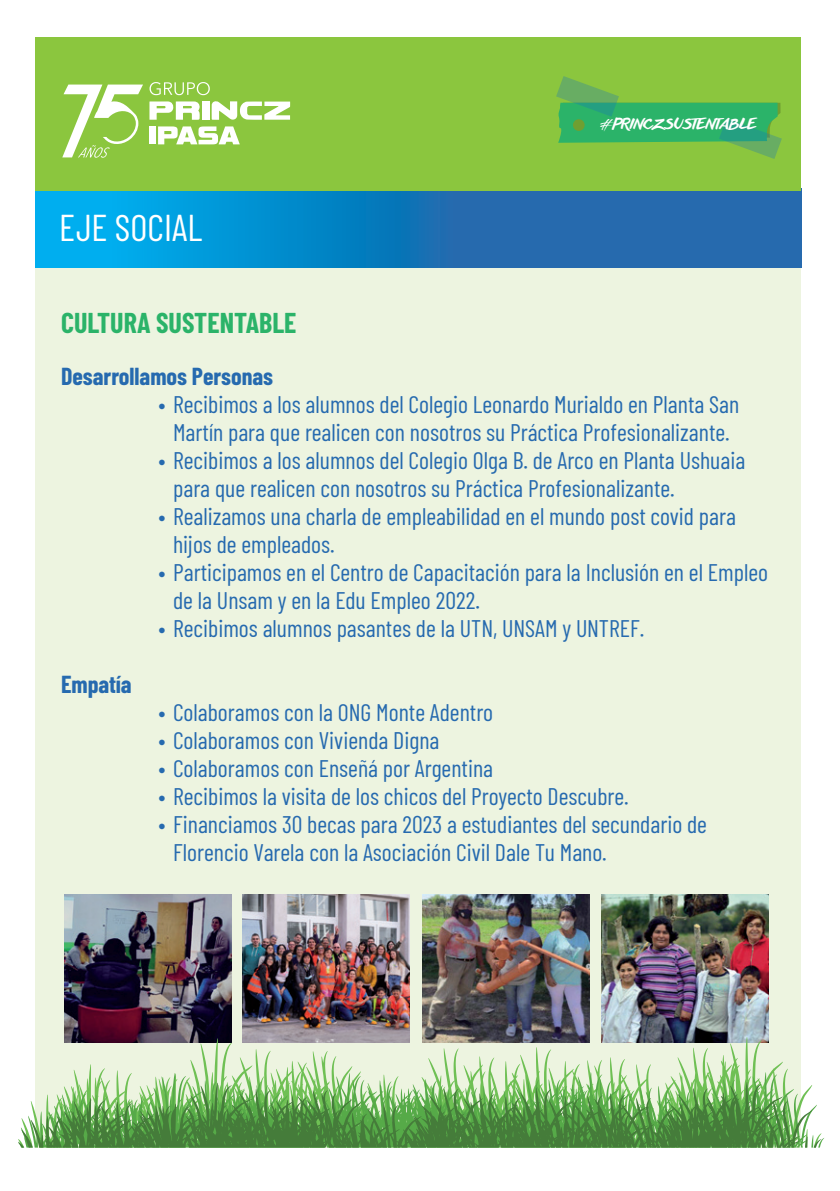
<style>
.page{position:relative;width:840px;height:1191px;background:#fff}
.page>*{position:absolute;margin:0;border:0;box-sizing:border-box;transform-origin:0 0}
.t1{font:37.2px "Barlow Condensed";color:#fff}
.t2{font:700 28px "Barlow Condensed";color:#2bb369}
.t3{font:24px/28px "Barlow Condensed";color:#266aaf}
.t4{font:700 24px "Barlow Condensed";color:#266aaf}
.t5{font:14.4px "anothershabby";color:#fff}
.s1{font-family:"Blacksword"}
</style>
<div class="page">
<div style="left:35px;top:38px;width:765px;height:1109px;background:#edf4e0"></div>
<svg style="left:35px;top:191px;width:765px;height:77px"></svg>
<div style="left:35px;top:38px;width:765px;height:153px;background:#8bc63e"></div>
<svg style="left:556px;top:76px;width:225px;height:83px"></svg>
<img style="left:601px;top:894px;width:166px;height:143px">
<img style="left:422px;top:894px;width:167px;height:143px">
<img style="left:242px;top:894px;width:167px;height:143px">
<img style="left:64px;top:894px;width:167px;height:143px">
<svg style="left:211px;top:101px;width:79px;height:19px"></svg>
<div style="left:202px;top:102px;width:7px;height:18px;background:#fff"></div>
<svg style="left:149px;top:101px;width:51px;height:19px"></svg>
<svg style="left:149px;top:82px;width:61px;height:13px"></svg>
<div style="left:149px;top:126px;width:6px;height:18px;background:#fff"></div>
<svg style="left:158px;top:126px;width:82px;height:18px"></svg>
<svg style="left:62px;top:85px;width:81px;height:73px"></svg>
<svg style="left:64px;top:1037px;width:737px;height:35px"></svg>
<svg style="left:74px;top:1072px;width:749px;height:71px"></svg>
<svg style="left:18px;top:1082px;width:803px;height:65px"></svg>
<h1 class="t1" style="left:59px;top:201px;width:144px">EJE SOCIAL</h1>
<p class="t5" style="left:597px;top:116px;width:160px"><span class="s1">#</span>PRINCZSUSTENTABLE</p>
<p class="t2" style="left:61px;top:303px;width:237px">CULTURA SUSTENTABLE</p>
<p class="t4" style="left:61px;top:359px;width:213px">Desarrollamos Personas</p>
<p class="t3" style="left:158px;top:388px;width:582px;text-align:center">• Recibimos a los alumnos del Colegio Leonardo Murialdo en Planta San<br>Martín para que realicen con nosotros su Práctica Profesionalizante.</p>
<p class="t3" style="left:173px;top:444px;width:573px;text-indent:-15px">• Recibimos a los alumnos del Colegio Olga B. de Arco en Planta Ushuaia para que realicen con nosotros su Práctica Profesionalizante.</p>
<p class="t3" style="left:173px;top:500px;width:564px;text-indent:-15px">• Realizamos una charla de empleabilidad en el mundo post covid para hijos de empleados.</p>
<p class="t3" style="left:173px;top:556px;width:596px;text-indent:-15px">• Participamos en el Centro de Capacitación para la Inclusión en el Empleo de la Unsam y en la Edu Empleo 2022.</p>
<p class="t3" style="left:158px;top:612px;width:487px">• Recibimos alumnos pasantes de la UTN, UNSAM y UNTREF.</p>
<p class="t4" style="left:61px;top:667px;width:72px">Empatía</p>
<p class="t3" style="left:158px;top:696px;width:336px">• Colaboramos con la ONG Monte Adentro</p>
<p class="t3" style="left:158px;top:724px;width:282px">• Colaboramos con Vivienda Digna</p>
<p class="t3" style="left:158px;top:752px;width:336px">• Colaboramos con Enseñá por Argentina</p>
<p class="t3" style="left:158px;top:780px;width:471px">• Recibimos la visita de los chicos del Proyecto Descubre.</p>
<p class="t3" style="left:173px;top:808px;width:535px;text-indent:-15px">• Financiamos 30 becas para 2023 a estudiantes del secundario de<br>Florencio Varela con la Asociación Civil Dale Tu Mano.</p>
</div>
